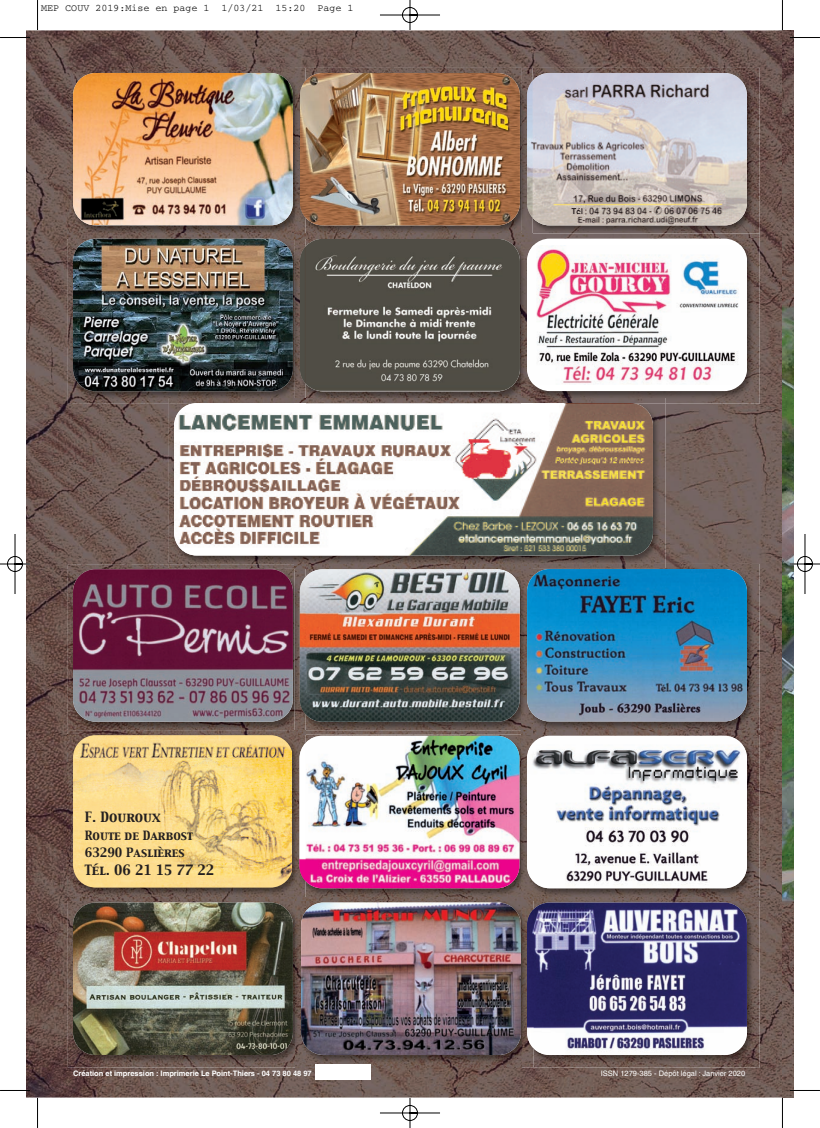
<style>
.page{position:relative;width:820px;height:1128px;background:#fff}
.page>*{position:absolute;margin:0;border:0;box-sizing:border-box;transform-origin:0 0}
.t1{font:12.5px "Capitals";color:#231f20}
.t2{font:11.25px/17.5px "Capitals";color:#231f20}
.t3{font:10px "Courier";color:#000}
.t4{font:700 7.5px "Helvetica";color:#fff}
.t5{font:7.5px "Helvetica";color:#fff}
</style>
<div class="page">
<img style="left:0;top:0;width:819px;height:1127px">
<h3 class="t3" style="left:41px;top:5px;width:314px">MEP COUV 2019:Mise en page 1 1/03/21 15:20 Page 1</h3>
<h1 class="t1" style="left:85px;top:810px;width:77px">F. Douroux</h1>
<h2 class="t2" style="left:85px;top:826px;width:110px">Route de Darbost<br>63290 Paslières</h2>
<h1 class="t1" style="left:85px;top:862px;width:131px">Tél. 06 21 15 77 22</h1>
<p class="t4" style="left:73px;top:1070px;width:240px">Création et impression : Imprimerie Le Point-Thiers - 04 73 80 48 97</p>
<p class="t5" style="left:600px;top:1070px;width:146px">ISSN 1279-385 - Dépôt légal : Janvier 2020</p>
</div>
